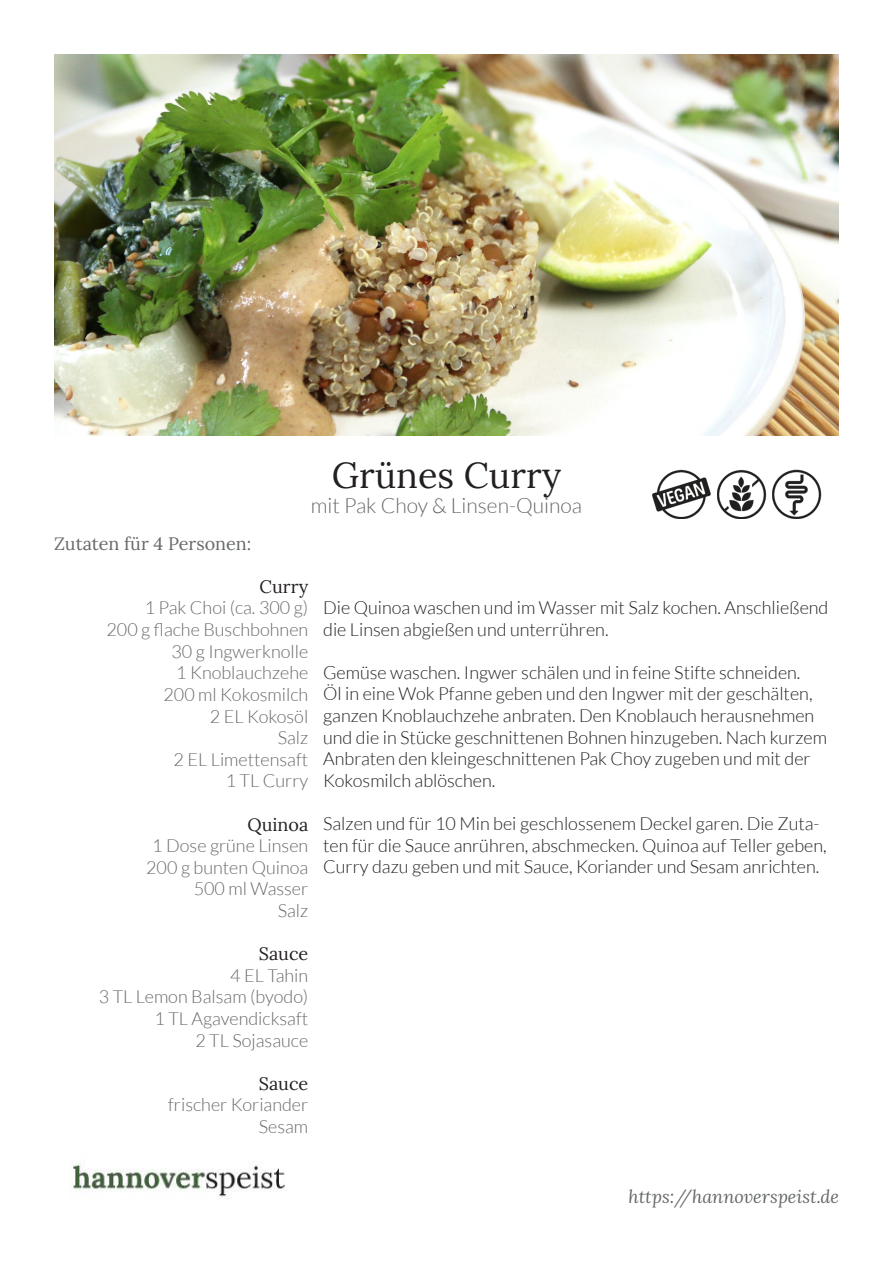
<style>
.page{position:relative;width:893px;height:1263px;background:#fff}
.page>*{position:absolute;margin:0;border:0;box-sizing:border-box;transform-origin:0 0}
.t1{font:36px "Lora";color:#231f20}
.t2{font:300 21px "Lato";color:#666969}
.t3{font:300 18px/21.6px "Lato";color:#231f20}
.t4{font:300 18px "Lato";color:#666969}
.t5{font:italic 18px "Lora";color:#666969}
.t6{font:18px "Lora";color:#231f20}
.t7{font:18px "Lora";color:#666969}
</style>
<div class="page">
<img style="left:54px;top:54px;width:785px;height:382px">
<img style="left:72px;top:1162px;width:213px;height:36px">
<img style="left:652px;top:470px;width:59px;height:49px">
<img style="left:772px;top:470px;width:49px;height:49px">
<img style="left:717px;top:470px;width:49px;height:49px">
<p class="t7" style="left:54px;top:530px;width:199px">Zutaten für 4 Personen:</p>
<p class="t1" style="left:332px;top:448px;width:231px">Grünes Curry</p>
<p class="t2" style="left:311px;top:494px;width:273px">mit Pak Choy &amp; Linsen-Quinoa</p>
<p class="t6" style="left:260px;top:573px;width:50px">Curry</p>
<p class="t4" style="left:145px;top:598px;width:165px">1 Pak Choi (ca. 300 g)</p>
<p class="t4" style="left:106px;top:620px;width:203px">200 g flache Buschbohnen</p>
<p class="t4" style="left:171px;top:642px;width:138px">30 g Ingwerknolle</p>
<p class="t4" style="left:176px;top:663px;width:134px">1 Knoblauchzehe</p>
<p class="t4" style="left:163px;top:685px;width:146px">200 ml Kokosmilch</p>
<p class="t4" style="left:210px;top:706px;width:100px">2 EL Kokosöl</p>
<p class="t4" style="left:278px;top:728px;width:32px">Salz</p>
<p class="t4" style="left:174px;top:750px;width:136px">2 EL Limettensaft</p>
<p class="t4" style="left:226px;top:771px;width:84px">1 TL Curry</p>
<p class="t6" style="left:247px;top:810px;width:62px">Quinoa</p>
<p class="t4" style="left:152px;top:836px;width:157px">1 Dose grüne Linsen</p>
<p class="t4" style="left:146px;top:858px;width:164px">200 g bunten Quinoa</p>
<p class="t4" style="left:194px;top:879px;width:116px">500 ml Wasser</p>
<p class="t4" style="left:278px;top:901px;width:32px">Salz</p>
<p class="t6" style="left:259px;top:940px;width:51px">Sauce</p>
<p class="t4" style="left:230px;top:966px;width:79px">4 EL Tahin</p>
<p class="t4" style="left:99px;top:987px;width:211px">3 TL Lemon Balsam (byodo)</p>
<p class="t4" style="left:155px;top:1009px;width:155px">1 TL Agavendicksaft</p>
<p class="t4" style="left:195px;top:1030px;width:114px">2 TL Sojasauce</p>
<p class="t6" style="left:259px;top:1070px;width:51px">Sauce</p>
<p class="t4" style="left:168px;top:1095px;width:142px">frischer Koriander</p>
<p class="t4" style="left:259px;top:1117px;width:51px">Sesam</p>
<p class="t3" style="left:323px;top:597px;width:507px">Die Quinoa waschen und im Wasser mit Salz kochen. Anschließend die Linsen abgießen und unterrühren.</p>
<p class="t3" style="left:323px;top:662px;width:505px">Gemüse waschen. Ingwer schälen und in feine Stifte schneiden.<br>Öl in eine Wok Pfanne geben und den Ingwer mit der geschälten, ganzen Knoblauchzehe anbraten. Den Knoblauch herausnehmen und die in Stücke geschnittenen Bohnen hinzugeben. Nach kurzem Anbraten den kleingeschnittenen Pak Choy zugeben und mit der Kokosmilch ablöschen.</p>
<p class="t3" style="left:323px;top:813px;width:505px">Salzen und für 10 Min bei geschlossenem Deckel garen. Die Zuta&shy;ten für die Sauce anrühren, abschmecken. Quinoa auf Teller geben,<br>Curry dazu geben und mit Sauce, Koriander und Sesam anrichten.</p>
<p class="t5" style="left:628px;top:1184px;width:212px">https://hannoverspeist.de</p>
</div>
